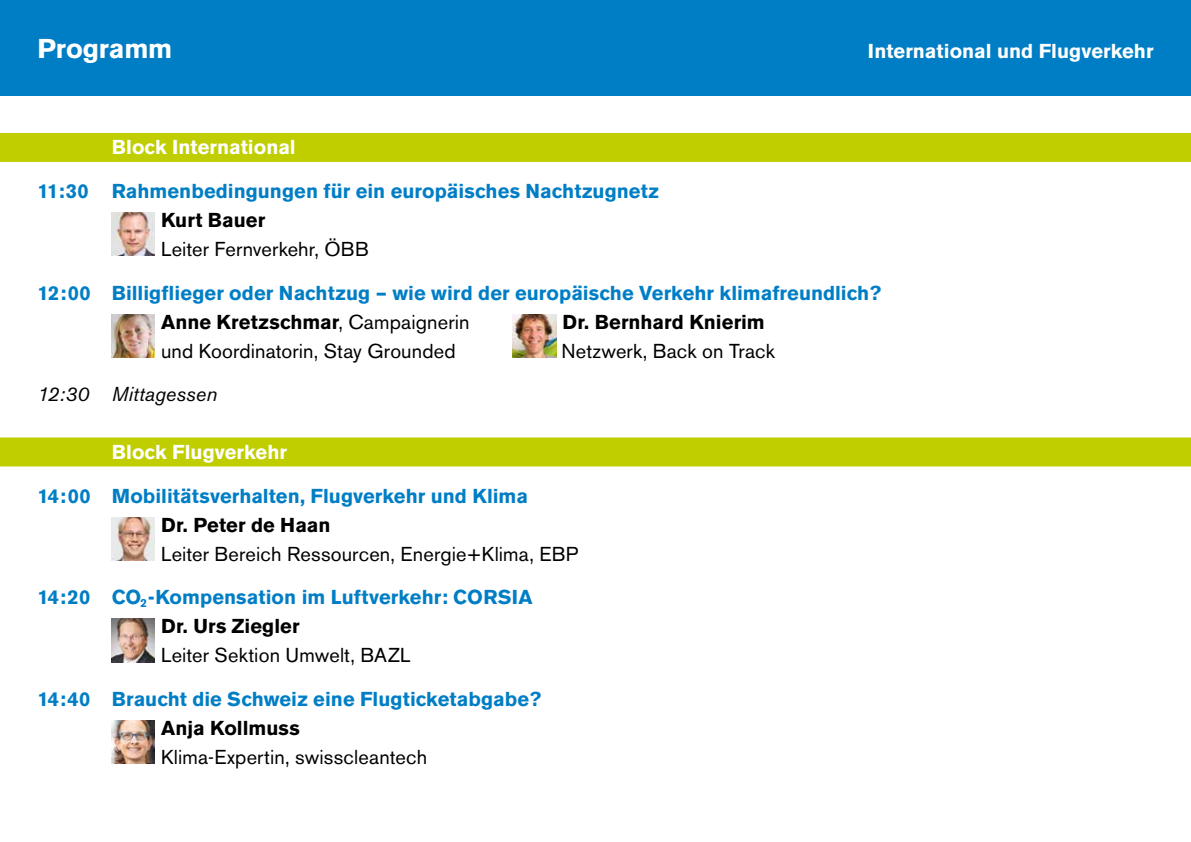
<style>
.page{position:relative;width:1191px;height:842px;background:#fff}
.page>*{position:absolute;margin:0;border:0;box-sizing:border-box;transform-origin:0 0}
.t1{font:700 27px "Akzidenz Grotesk BE";letter-spacing:-.005em;color:#fff}
.t2{font:700 20px/29px "Akzidenz Grotesk BE";letter-spacing:.005em;color:#007ec5}
.t3{font:20px/43.6px "Akzidenz Grotesk BE";letter-spacing:.01em;color:#000}
.t4{font:700 20px "Akzidenz Grotesk BE";letter-spacing:.005em;color:#000}
.t5{font:700 20px "Akzidenz Grotesk BE";color:#fff}
.t6{font:italic 20px "Akzidenz Grotesk BE";letter-spacing:.005em;color:#000}
.s1{color:#000}
.s2{font-weight:400;color:#000}
.s3{font-weight:700;color:#007ec5}
</style>
<div class="page">
<div style="left:0;top:0;width:1191px;height:95px;background:#007ec5"></div>
<div style="left:0;top:133px;width:1191px;height:29px;background:#c0ce00"></div>
<div style="left:0;top:437px;width:1191px;height:29px;background:#c0ce00"></div>
<img style="left:112px;top:213px;width:43px;height:43px">
<img style="left:112px;top:314px;width:43px;height:43px">
<img style="left:513px;top:314px;width:43px;height:43px">
<img style="left:112px;top:517px;width:43px;height:43px">
<img style="left:112px;top:619px;width:43px;height:43px">
<img style="left:112px;top:720px;width:43px;height:43px">
<h1 class="t1" style="left:37px;top:33px;width:136px">Programm</h1>
<p class="t5" style="left:868px;top:39px;width:287px">International und Flugverkehr</p>
<p class="t5" style="left:112px;top:136px;width:186px">Block International</p>
<p class="t2" style="left:37px;top:177px;width:623px">11:30 Rahmenbedingungen für ein europäisches Nachtzugnetz</p>
<p class="t4" style="left:161px;top:208px;width:106px">Kurt Bauer</p>
<p class="t3" style="left:161px;top:227px;width:209px">Leiter Fernverkehr, ÖBB</p>
<p class="t2" style="left:161px;top:278px;width:721px;text-indent:-124px">12:00 Billigflieger oder Nachtzug – wie wird der europäische Verkehr klimafreundlich?<br><span class="s1">Anne Kretzschmar</span><span class="s2">, Campaignerin</span></p>
<p class="t4" style="left:562px;top:310px;width:204px">Dr. Bernhard Knierim</p>
<p class="t3" style="left:161px;top:329px;width:296px">und Koordinatorin, Stay Grounded</p>
<p class="t3" style="left:561px;top:329px;width:215px">Netzwerk, Back on Track</p>
<p class="t6" style="left:37px;top:382px;width:181px">12:30 Mittagessen</p>
<p class="t5" style="left:112px;top:440px;width:177px">Block Flugverkehr</p>
<p class="t2" style="left:37px;top:481px;width:492px">14:00 Mobilitätsverhalten, Flugverkehr und Klima</p>
<p class="t4" style="left:161px;top:513px;width:171px">Dr. Peter de Haan</p>
<p class="t3" style="left:37px;top:532px;width:542px;text-indent:124px">Leiter Bereich Ressourcen, Energie+Klima, EBP<br><span class="s3">14:20 CO</span><sub>2</sub><span class="s3">-Kompensation im Luftverkehr: CORSIA</span></p>
<p class="t4" style="left:161px;top:614px;width:140px">Dr. Urs Ziegler</p>
<p class="t3" style="left:161px;top:633px;width:251px">Leiter Sektion Umwelt, BAZL</p>
<p class="t2" style="left:37px;top:684px;width:505px">14:40 Braucht die Schweiz eine Flugticketabgabe?</p>
<p class="t4" style="left:161px;top:716px;width:140px">Anja Kollmuss</p>
<p class="t3" style="left:161px;top:735px;width:267px">Klima-Expertin, swisscleantech</p>
</div>
